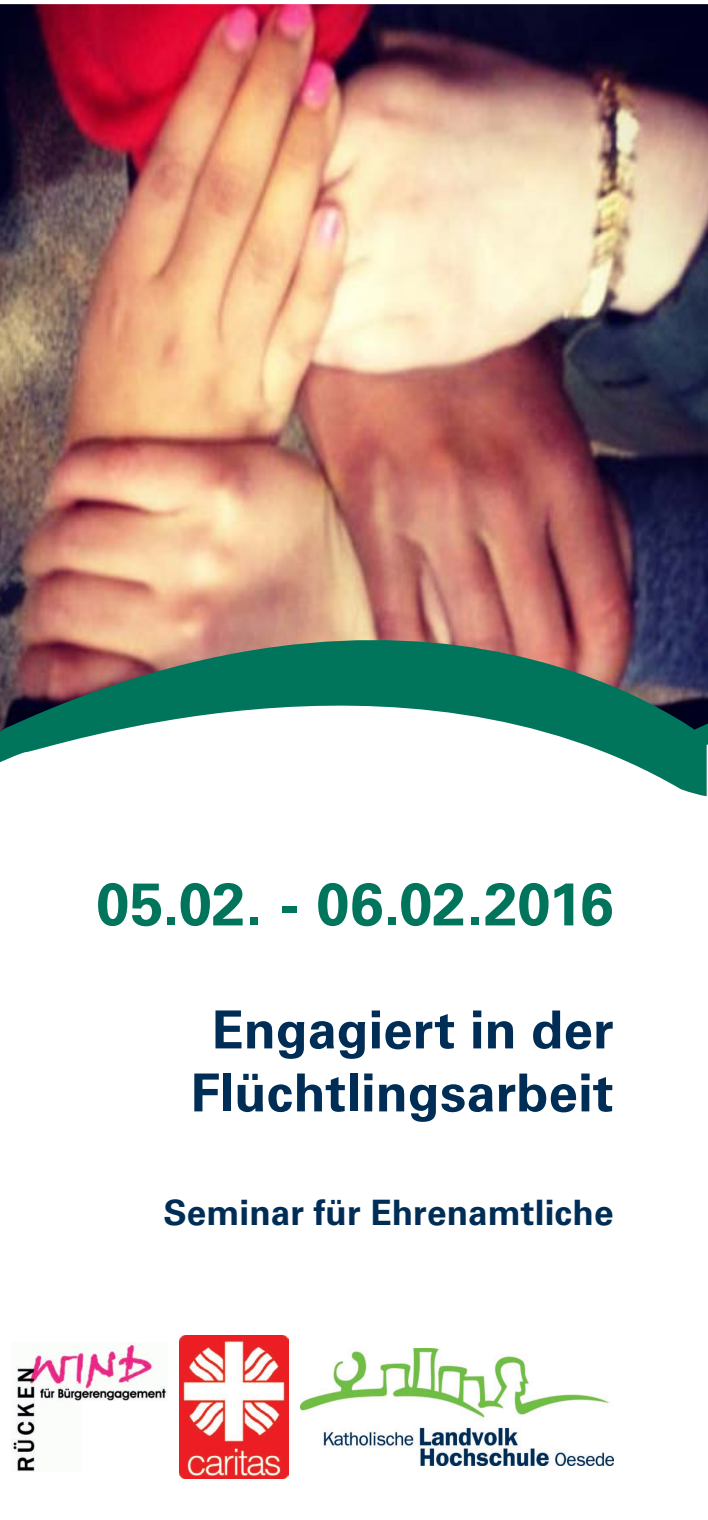
<style>
.page{position:relative;width:708px;height:1520px;background:#fff}
.page>*{position:absolute;margin:0;border:0;box-sizing:border-box;transform-origin:0 0}
.t1{font:700 60px "Univers LT Std";color:#01745c}
.t2{font:700 52.5px/63px "Univers LT Std";color:#002d56;text-align:center}
.t3{font:700 35px "Univers LT Std";color:#002d56}
</style>
<div class="page">
<img style="left:0;top:4px;width:707px;height:517px">
<svg style="left:0;top:521px;width:707px;height:272px"></svg>
<img style="left:300px;top:1348px;width:313px;height:118px">
<svg style="left:690px;top:523px;width:17px;height:274px;background:#1a3751"></svg>
<img style="left:11px;top:1343px;width:156px;height:128px">
<img style="left:179px;top:1336px;width:109px;height:142px">
<p class="t1" style="left:96px;top:869px;width:519px">05.02. - 06.02.2016</p>
<p class="t2" style="left:190px;top:999px;width:424px">Engagiert in der<br>Flüchtlingsarbeit</p>
<p class="t3" style="left:163px;top:1193px;width:451px">Seminar für Ehrenamtliche</p>
</div>
